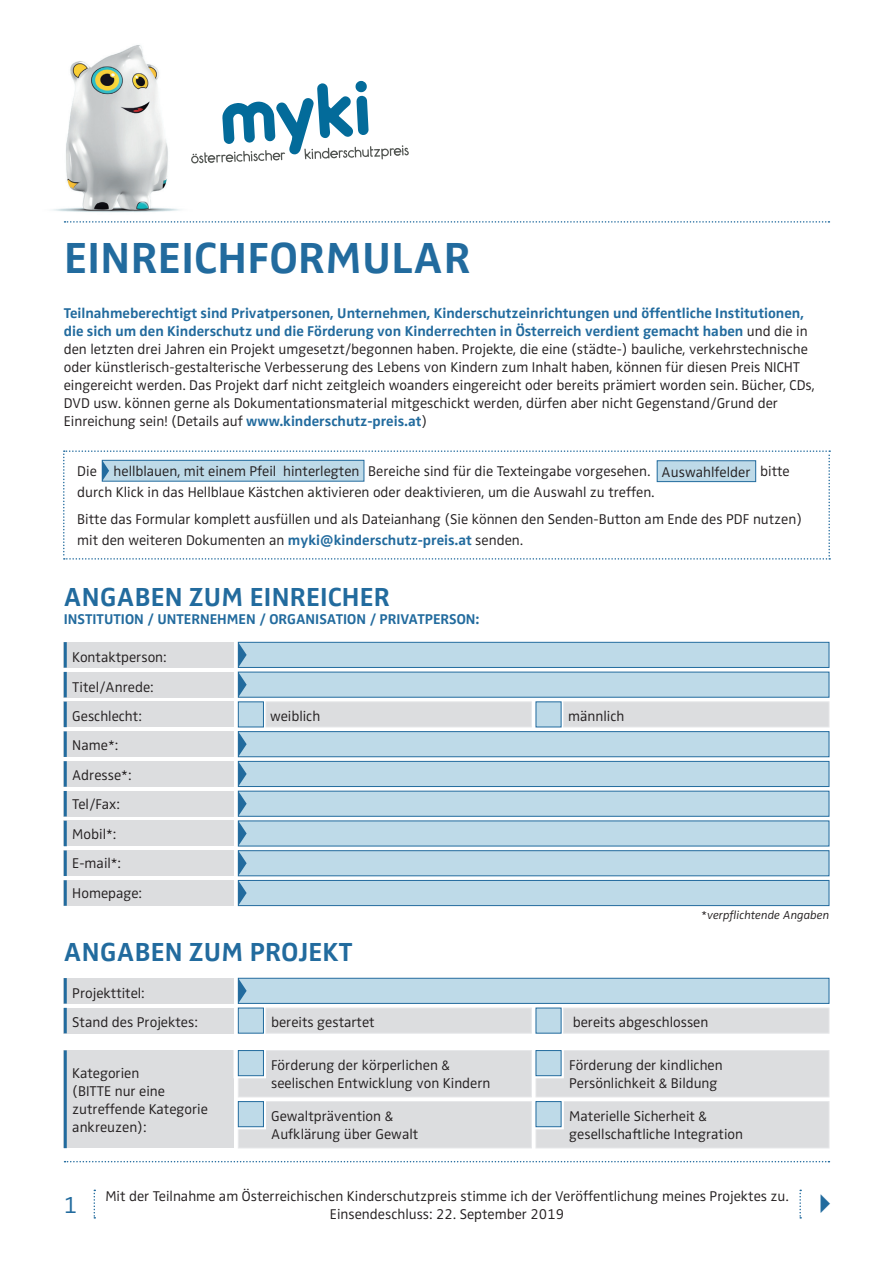
<style>
.page{position:relative;width:893px;height:1263px;background:#fff}
.page>*{position:absolute;margin:0;border:0;box-sizing:border-box;transform-origin:0 0}
.t1{font:700 45px "Zwo OT";letter-spacing:.01em;color:#226b9e}
.t2{font:700 27px "Zwo OT";letter-spacing:.01em;color:#226b9e}
.t3{font:300 24px "Zwo OT";color:#226b9e}
.t4{font:300 14.7px/18px "Zwo OT";color:#231f20}
.t5{font:700 14.7px "Zwo OT";color:#226b9e}
.t6{font:italic 300 12px "Zwo OT";color:#231f20}
.s1{font-weight:700;color:#226b9e}
</style>
<div class="page">
<img style="left:52px;top:45px;width:142px;height:168px">
<svg style="left:191px;top:81px;width:218px;height:82px"></svg>
<svg style="left:65px;top:221px;width:764px;height:2px"></svg>
<div style="left:64px;top:642px;width:170px;height:26px;background:#dcdddf"></div>
<div style="left:64px;top:672px;width:170px;height:25px;background:#dcdddf"></div>
<div style="left:64px;top:702px;width:170px;height:25px;background:#dcdddf"></div>
<div style="left:64px;top:731px;width:170px;height:26px;background:#dcdddf"></div>
<div style="left:64px;top:761px;width:170px;height:26px;background:#dcdddf"></div>
<div style="left:64px;top:791px;width:170px;height:25px;background:#dcdddf"></div>
<div style="left:64px;top:821px;width:170px;height:25px;background:#dcdddf"></div>
<div style="left:64px;top:850px;width:170px;height:26px;background:#dcdddf"></div>
<div style="left:64px;top:880px;width:170px;height:26px;background:#dcdddf"></div>
<div style="left:238px;top:642px;width:591px;height:26px;background:#bedae8;border:1px solid #226b9e"></div>
<div style="left:238px;top:672px;width:591px;height:25px;background:#bedae8"></div>
<div style="left:266px;top:702px;width:265px;height:25px;background:#dcdddf"></div>
<div style="left:238px;top:731px;width:591px;height:26px;background:#bedae8;border:1px solid #226b9e"></div>
<div style="left:238px;top:761px;width:591px;height:26px;background:#bedae8;border:1px solid #226b9e"></div>
<div style="left:238px;top:791px;width:591px;height:25px;background:#bedae8;border:1px solid #226b9e"></div>
<div style="left:238px;top:821px;width:591px;height:25px;background:#bedae8"></div>
<div style="left:238px;top:850px;width:591px;height:26px;background:#bedae8;border:1px solid #226b9e"></div>
<div style="left:238px;top:880px;width:591px;height:26px;background:#bedae8;border:1px solid #226b9e"></div>
<div style="left:563px;top:702px;width:266px;height:25px;background:#dcdddf"></div>
<div style="left:238px;top:702px;width:26px;height:25px;background:#bedae8;border:1px solid #226b9e"></div>
<div style="left:536px;top:702px;width:25px;height:25px;background:#bedae8"></div>
<div style="left:64px;top:978px;width:170px;height:25px;background:#dcdddf"></div>
<div style="left:64px;top:1008px;width:170px;height:25px;background:#dcdddf"></div>
<div style="left:64px;top:1050px;width:170px;height:98px;background:#dcdddf"></div>
<div style="left:238px;top:978px;width:591px;height:25px;background:#bedae8;border:1px solid #226b9e"></div>
<div style="left:238px;top:1050px;width:293px;height:47px;background:#dcdddf"></div>
<div style="left:238px;top:1101px;width:293px;height:47px;background:#dcdddf"></div>
<div style="left:266px;top:1008px;width:265px;height:25px;background:#dcdddf"></div>
<div style="left:536px;top:1050px;width:293px;height:47px;background:#dcdddf"></div>
<div style="left:536px;top:1101px;width:293px;height:47px;background:#dcdddf"></div>
<div style="left:563px;top:1008px;width:266px;height:25px;background:#dcdddf"></div>
<svg style="left:237px;top:1050px;width:29px;height:28px"></svg>
<div style="left:238px;top:1050px;width:26px;height:26px;background:#bedae8;border:1px solid #226b9e"></div>
<svg style="left:237px;top:1101px;width:29px;height:28px"></svg>
<div style="left:238px;top:1101px;width:26px;height:26px;background:#bedae8;border:1px solid #226b9e"></div>
<div style="left:238px;top:1008px;width:26px;height:25px;background:#bedae8;border:1px solid #226b9e"></div>
<svg style="left:535px;top:1050px;width:28px;height:28px"></svg>
<div style="left:536px;top:1050px;width:25px;height:26px;background:#bedae8;border:1px solid #226b9e"></div>
<svg style="left:535px;top:1101px;width:28px;height:28px"></svg>
<div style="left:536px;top:1101px;width:25px;height:26px;background:#bedae8;border:1px solid #226b9e"></div>
<div style="left:536px;top:1008px;width:25px;height:25px;background:#bedae8"></div>
<svg style="left:65px;top:1161px;width:764px;height:1px"></svg>
<svg style="left:94px;top:1189px;width:1px;height:29px"></svg>
<svg style="left:799px;top:1189px;width:2px;height:29px"></svg>
<hr style="left:64px;top:642px;width:3px;height:26px;background:#226b9e">
<hr style="left:64px;top:672px;width:3px;height:25px;background:#226b9e">
<hr style="left:64px;top:702px;width:3px;height:25px;background:#226b9e">
<hr style="left:64px;top:731px;width:3px;height:26px;background:#226b9e">
<hr style="left:64px;top:761px;width:3px;height:26px;background:#226b9e">
<hr style="left:64px;top:791px;width:3px;height:25px;background:#226b9e">
<hr style="left:64px;top:821px;width:3px;height:25px;background:#226b9e">
<hr style="left:64px;top:850px;width:3px;height:26px;background:#226b9e">
<hr style="left:64px;top:880px;width:3px;height:26px;background:#226b9e">
<hr style="left:64px;top:978px;width:3px;height:25px;background:#226b9e">
<hr style="left:64px;top:1008px;width:3px;height:25px;background:#226b9e">
<hr style="left:64px;top:1050px;width:3px;height:98px;background:#226b9e">
<svg style="left:238px;top:642px;width:9px;height:55px"></svg>
<svg style="left:238px;top:731px;width:9px;height:175px"></svg>
<svg style="left:238px;top:978px;width:9px;height:25px"></svg>
<svg style="left:63px;top:450px;width:767px;height:110px"></svg>
<h1 class="t1" style="left:64px;top:232px;width:408px">EINREICHFORMULAR</h1>
<p class="t4" style="left:64px;top:305px;width:753px"><span class="s1">Teilnahmeberechtigt sind Privatpersonen, Unternehmen, Kinderschutzeinrichtungen und öffentliche Institutionen, die sich um den Kinderschutz und die Förderung von Kinderrechten in Österreich verdient gemacht haben</span> und die in den letzten drei Jahren ein Projekt umgesetzt/begonnen haben. Projekte, die eine (städte-) bauliche, verkehrstechnische oder künstlerisch-gestalterische Verbesserung des Lebens von Kindern zum Inhalt haben, können für diesen Preis NICHT eingereicht werden. Das Projekt darf nicht zeitgleich woanders eingereicht oder bereits prämiert worden sein. Bücher, CDs, DVD usw. können gerne als Dokumentationsmaterial mitgeschickt werden, dürfen aber nicht Gegenstand/Grund der Einreichung sein! (Details auf <span class="s1">www.kinderschutz-preis.at</span>)</p>
<p class="t4" style="left:77px;top:462px;width:21px">Die</p>
<p class="t4" style="left:368px;top:462px;width:284px">Bereiche sind für die Texteingabe vorgesehen.</p>
<p class="t4" style="left:760px;top:462px;width:31px">bitte</p>
<p class="t4" style="left:77px;top:479px;width:726px;line-height:27px">durch Klick in das Hellblaue Kästchen aktivieren oder deaktivieren, um die Auswahl zu treffen.<br>Bitte das Formular komplett ausfüllen und als Dateianhang (Sie können den Senden-Button am Ende des PDF nutzen)</p>
<p class="t4" style="left:77px;top:531px;width:447px">mit den weiteren Dokumenten an <span class="s1">myki@kinderschutz-preis.at</span> senden.</p>
<p class="t4" style="left:114px;top:463px;width:247px">hellblauen, mit einem Pfeil hinterlegten</p>
<p class="t4" style="left:662px;top:463px;width:90px">Auswahlfelder</p>
<h2 class="t2" style="left:64px;top:581px;width:328px">ANGABEN ZUM EINREICHER</h2>
<p class="t5" style="left:64px;top:611px;width:417px">INSTITUTION / UNTERNEHMEN / ORGANISATION / PRIVATPERSON:</p>
<p class="t4" style="left:72px;top:643px;width:96px;line-height:29.4px">Kontaktperson:<br>Titel/Anrede:<br>Geschlecht:<br>Name*:<br>Adresse*:<br>Tel/Fax:<br>Mobil*:<br>E-mail*:<br>Homepage:</p>
<p class="t4" style="left:270px;top:707px;width:52px">weiblich</p>
<p class="t4" style="left:568px;top:707px;width:58px">männlich</p>
<h2 class="t2" style="left:64px;top:936px;width:290px">ANGABEN ZUM PROJEKT</h2>
<p class="t6" style="left:701px;top:908px;width:129px">*verpflichtende Angaben</p>
<p class="t4" style="left:72px;top:979px;width:127px;line-height:29.4px">Projekttitel:<br>Stand des Projektes:</p>
<p class="t4" style="left:72px;top:1065px;width:137px">Kategorien<br>(BITTE nur eine zutreffende Kategorie ankreuzen):</p>
<p class="t4" style="left:271px;top:1057px;width:221px">Förderung der körperlichen &amp; seelischen Entwicklung von Kindern</p>
<p class="t4" style="left:271px;top:1013px;width:105px">bereits gestartet</p>
<p class="t4" style="left:573px;top:1013px;width:137px">bereits abgeschlossen</p>
<p class="t4" style="left:569px;top:1057px;width:155px">Förderung der kindlichen<br>Persönlichkeit &amp; Bildung</p>
<p class="t4" style="left:569px;top:1108px;width:175px">Materielle Sicherheit &amp; gesellschaftliche Integration</p>
<p class="t4" style="left:271px;top:1108px;width:149px">Gewaltprävention &amp;<br>Aufklärung über Gewalt</p>
<h3 class="t3" style="left:64px;top:1191px;width:15px">1</h3>
<p class="t4" style="left:105px;top:1187px;width:685px">Mit der Teilnahme am Österreichischen Kinderschutzpreis stimme ich der Veröffentlichung meines Projektes zu.</p>
<p class="t4" style="left:330px;top:1205px;width:236px">Einsendeschluss: 22. September 2019</p>
</div>
